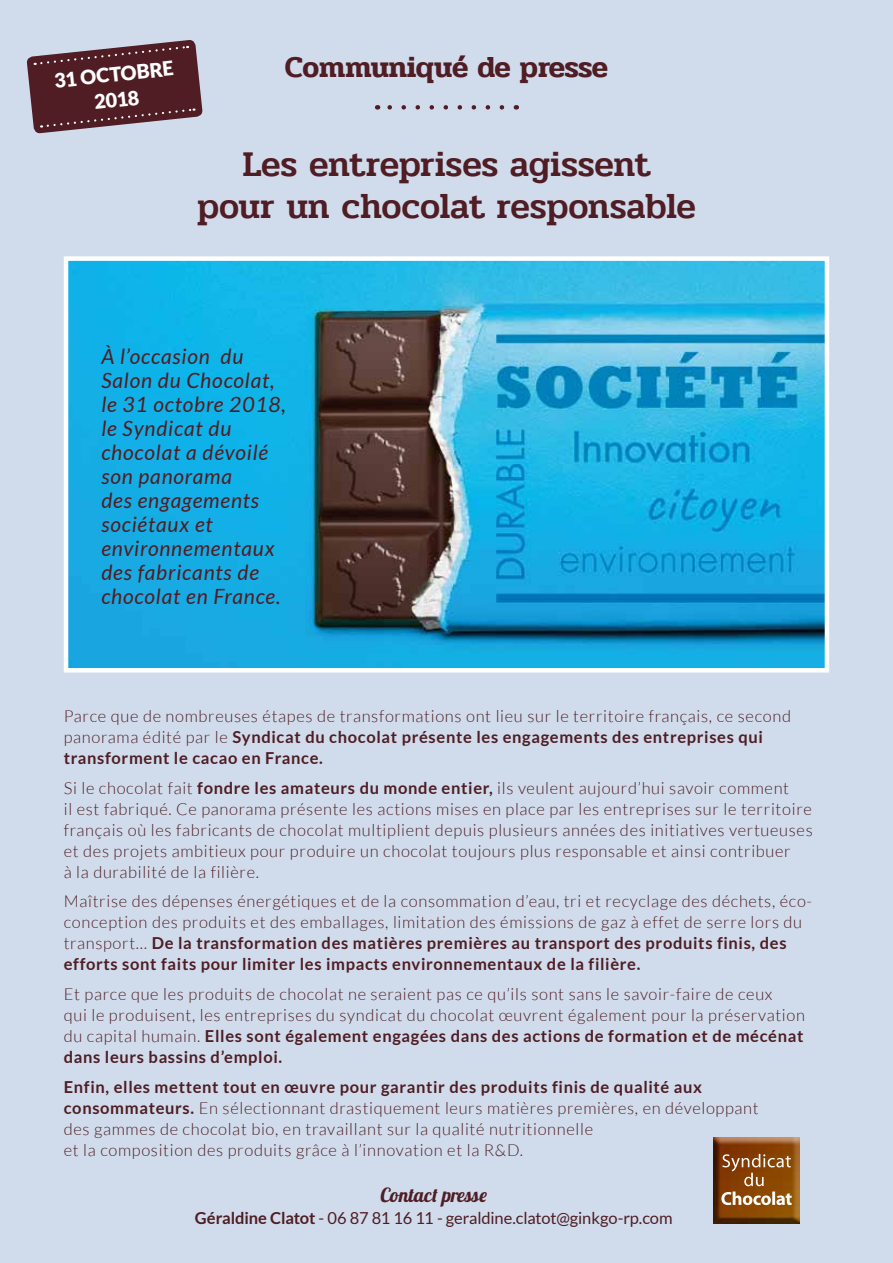
<style>
.page{position:relative;width:893px;height:1263px;background:#d0dcec}
.page>*{position:absolute;margin:0;border:0;box-sizing:border-box;transform-origin:0 0}
.t1{font:500 36px/42px "Pridi";letter-spacing:-.005em;color:#4f1d23;text-align:center}
.t2{font:600 30px "Pridi";letter-spacing:-.015em;color:#4f1d23}
.t3{font:italic 21px/24px "Lato";letter-spacing:.04em;color:#4f1d23}
.t4{font:900 19.8px/25.5px "Lato";color:#fff;text-align:center}
.t5{font:19.5px "Lobster";color:#4f1d23}
.t6{font:300 16.5px/21px "Lato";letter-spacing:.04em;color:#4f1d23}
.t7{font:16.5px "Lato";letter-spacing:-.01em;color:#4f1d23}
.s1{font-weight:700}
</style>
<div class="page">
<img style="left:70px;top:262px;width:753px;height:404px">
<div style="left:64px;top:256px;width:765px;height:416px;border:5px solid #fff"></div>
<svg style="left:387px;top:105px;width:115px;height:5px"></svg>
<svg style="left:26px;top:40px;width:177px;height:94px"></svg>
<img style="left:713px;top:1138px;width:86px;height:86px">
<img style="left:722px;top:1154px;width:69px;height:32px">
<p class="t4" style="left:53px;top:68px;width:121px;rotate:-6deg">31 OCTOBRE<br>2018</p>
<h2 class="t2" style="left:285px;top:45px;width:324px">Communiqué de presse</h2>
<h1 class="t1" style="left:197px;top:143px;width:500px">Les entreprises agissent<br>pour un chocolat responsable</h1>
<p class="t3" style="left:101px;top:345px;width:186px">À l’occasion du<br>Salon du Chocolat, le 31 octobre 2018, le Syndicat du chocolat a dévoilé son panorama<br>des engagements sociétaux et environnementaux des fabricants de chocolat en France.</p>
<p class="t6" style="left:64px;top:706px;width:729px">Parce que de nombreuses étapes de transformations ont lieu sur le territoire français, ce second panorama édité par le <span class="s1">Syndicat du chocolat présente les engagements des entreprises qui transforment le cacao en France.</span></p>
<p class="t6" style="left:64px;top:777px;width:750px">Si le chocolat fait <span class="s1">fondre les amateurs du monde entier,</span> ils veulent aujourd’hui savoir comment<br>il est fabriqué. Ce panorama présente les actions mises en place par les entreprises sur le territoire français où les fabricants de chocolat multiplient depuis plusieurs années des initiatives vertueuses et des projets ambitieux pour produire un chocolat toujours plus responsable et ainsi contribuer<br>à la durabilité de la filière.</p>
<p class="t6" style="left:64px;top:891px;width:750px">Maîtrise des dépenses énergétiques et de la consommation d’eau, tri et recyclage des déchets, éco&shy;conception des produits et des emballages, limitation des émissions de gaz à effet de serre lors du transport… <span class="s1">De la transformation des matières premières au transport des produits finis, des efforts sont faits pour limiter les impacts environnementaux de la filière.</span></p>
<p class="t6" style="left:64px;top:983px;width:743px">Et parce que les produits de chocolat ne seraient pas ce qu’ils sont sans le savoir-faire de ceux<br>qui le produisent, les entreprises du syndicat du chocolat œuvrent également pour la préservation du capital humain. <span class="s1">Elles sont également engagées dans des actions de formation et de mécénat dans leurs bassins d’emploi.</span></p>
<p class="t6" style="left:64px;top:1076px;width:696px"><span class="s1">Enfin, elles mettent tout en œuvre pour garantir des produits finis de qualité aux consommateurs.</span> En sélectionnant drastiquement leurs matières premières, en développant des gammes de chocolat bio, en travaillant sur la qualité nutritionnelle<br>et la composition des produits grâce à l’innovation et la R&amp;D.</p>
<p class="t5" style="left:380px;top:1182px;width:108px">Contact presse</p>
<p class="t7" style="left:195px;top:1209px;width:479px"><span class="s1">Géraldine Clatot</span> - 06 87 81 16 11 - geraldine.clatot@ginkgo-rp.com</p>
</div>
